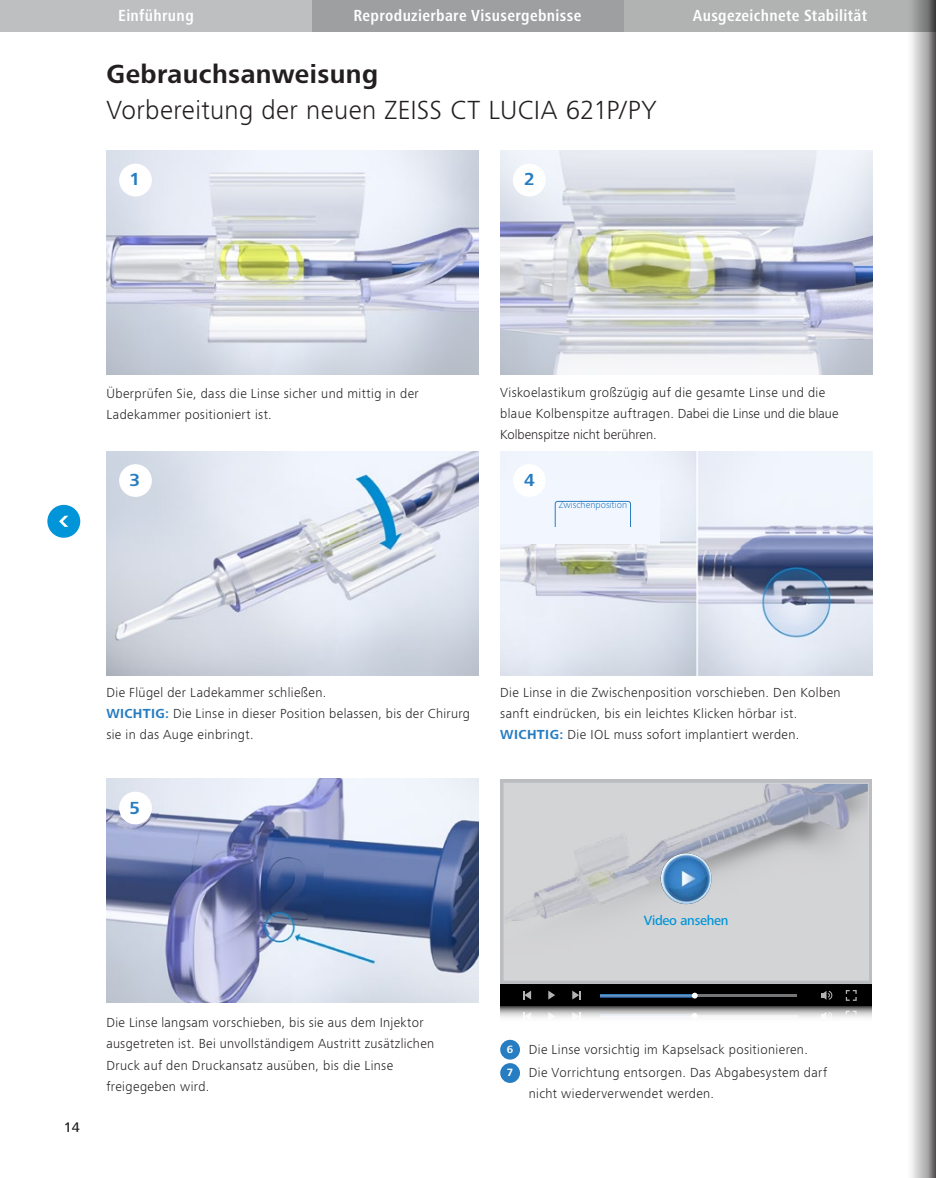
<style>
.page{position:relative;width:936px;height:1178px;background:#fff}
.page>*{position:absolute;margin:0;border:0;box-sizing:border-box;transform-origin:0 0}
.t1{font:300 27px "ZEISS Frutiger Next W1 G";letter-spacing:.015em;color:#231f20}
.t2{font:700 27px "ZEISS Frutiger Next W1 G";letter-spacing:.015em;color:#231f20}
.t3{font:700 18px "ZEISS Frutiger Next W1 G";color:#277dc1}
.t4{font:700 condensed 16.5px "ZEISS Frutiger Next W1 G";letter-spacing:.02em;color:#fff}
.t5{font:500 14.25px "ZEISS Frutiger Next W1 G";color:#231f20}
.t6{font:500 13.8px "ZEISS Frutiger Next W1 G";letter-spacing:-.02em;color:#0095d9}
.t7{font:300 13.5px/21.1px "ZEISS Frutiger Next W1 G";letter-spacing:.025em;color:#231f20}
.t8{font:700 10.95px/23.5px "ZEISS Frutiger Next W1 G";color:#fff}
.t9{font:300 9.75px "ZEISS Frutiger Next W1 G";color:#277dc1}
.s1{font-weight:700;color:#277dc1}
</style>
<div class="page">
<div style="left:500px;top:1040px;width:20px;height:19px;background:#277dc1;border-radius:50%"></div>
<div style="left:500px;top:1063px;width:20px;height:20px;background:#277dc1;border-radius:50%"></div>
<svg style="left:0;top:0;width:897px;height:32px;background:#aeb0b1"></svg>
<div style="left:47px;top:505px;width:33px;height:33px;background:#0095d9;border-radius:50%"></div>
<svg style="left:59px;top:516px;width:9px;height:11px"></svg>
<svg style="left:500px;top:779px;width:372px;height:206px;background:#afb0b3"></svg>
<div style="left:500px;top:985px;width:372px;height:21px;background:#000"></div>
<hr style="left:600px;top:994px;width:197px;height:3px;background:#757678">
<svg style="left:600px;top:994px;width:91px;height:3px"></svg>
<svg style="left:691px;top:993px;width:6px;height:5px"></svg>
<svg style="left:548px;top:990px;width:7px;height:9px"></svg>
<svg style="left:572px;top:990px;width:8px;height:9px"></svg>
<svg style="left:523px;top:991px;width:8px;height:8px"></svg>
<svg style="left:821px;top:991px;width:11px;height:9px"></svg>
<svg style="left:845px;top:990px;width:11px;height:11px"></svg>
<img style="left:505px;top:785px;width:361px;height:193px">
<div style="left:503px;top:783px;width:365px;height:197px;border:1px solid #fff"></div>
<img style="left:660px;top:853px;width:51px;height:51px;border-radius:25px">
<svg style="left:500px;top:1006px;width:372px;height:12px;background:#a5a5a6"></svg>
<hr style="left:600px;top:1014px;width:198px;height:3px;background:#757678">
<hr style="left:600px;top:1014px;width:94px;height:3px;background:#edf0f5">
<svg style="left:691px;top:1013px;width:6px;height:5px"></svg>
<svg style="left:548px;top:1012px;width:7px;height:6px"></svg>
<svg style="left:572px;top:1012px;width:8px;height:6px"></svg>
<svg style="left:523px;top:1012px;width:8px;height:6px"></svg>
<svg style="left:820px;top:1012px;width:12px;height:6px"></svg>
<svg style="left:845px;top:1011px;width:11px;height:7px"></svg>
<img style="left:106px;top:451px;width:372px;height:224px">
<img style="left:106px;top:779px;width:372px;height:223px">
<div style="left:119px;top:464px;width:33px;height:33px;background:#fff;border-radius:50%"></div>
<div style="left:119px;top:792px;width:33px;height:32px;background:#fff;border-radius:50%"></div>
<img style="left:106px;top:151px;width:372px;height:224px">
<div style="left:119px;top:164px;width:33px;height:32px;background:#fff;border-radius:50%"></div>
<img style="left:500px;top:451px;width:372px;height:224px">
<img style="left:500px;top:151px;width:372px;height:224px">
<div style="left:513px;top:164px;width:32px;height:32px;background:#fff;border-radius:50%"></div>
<div style="left:500px;top:480px;width:159px;height:64px;background:#f2f6ff"></div>
<div style="left:513px;top:464px;width:32px;height:33px;background:#fff;border-radius:50%"></div>
<svg style="left:555px;top:501px;width:75px;height:25px"></svg>
<hr style="left:935px;top:0;width:1px;height:1178px;background:#231f20">
<svg style="left:897px;top:0;width:28px;height:1178px"></svg>
<svg style="left:925px;top:0;width:10px;height:1178px;background:#8f8d8d"></svg>
<p class="t4" style="left:118px;top:4px;width:77px">Einführung</p>
<p class="t4" style="left:353px;top:4px;width:229px">Reproduzierbare Visusergebnisse</p>
<p class="t4" style="left:692px;top:4px;width:176px">Ausgezeichnete Stabilität</p>
<h1 class="t2" style="left:106px;top:55px;width:273px">Gebrauchsanweisung</h1>
<h1 class="t1" style="left:106px;top:92px;width:551px">Vorbereitung der neuen ZEISS CT LUCIA 621P/PY</h1>
<h2 class="t3" style="left:129px;top:166px;width:12px">1</h2>
<h2 class="t3" style="left:524px;top:166px;width:12px">2</h2>
<p class="t7" style="left:106px;top:382px;width:314px">Überprüfen Sie, dass die Linse sicher und mittig in der<br>Ladekammer positioniert ist.</p>
<h2 class="t3" style="left:129px;top:467px;width:12px">3</h2>
<p class="t7" style="left:500px;top:381px;width:340px">Viskoelastikum großzügig auf die gesamte Linse und die blaue Kolbenspitze auftragen. Dabei die Linse und die blaue<br>Kolbenspitze nicht berühren.</p>
<h2 class="t3" style="left:524px;top:467px;width:12px">4</h2>
<p class="t9" style="left:559px;top:498px;width:70px">Zwischenposition</p>
<p class="t7" style="left:106px;top:681px;width:365px">Die Flügel der Ladekammer schließen.<br><span class="s1">WICHTIG:</span> Die Linse in dieser Position belassen, bis der Chirurg sie in das Auge einbringt.</p>
<h2 class="t3" style="left:129px;top:795px;width:12px">5</h2>
<p class="t7" style="left:500px;top:681px;width:342px">Die Linse in die Zwischenposition vorschieben. Den Kolben sanft eindrücken, bis ein leichtes Klicken hörbar ist.<br><span class="s1">WICHTIG:</span> Die IOL muss sofort implantiert werden.</p>
<p class="t5" style="left:64px;top:1117px;width:18px">14</p>
<p class="t7" style="left:106px;top:1011px;width:329px">Die Linse langsam vorschieben, bis sie aus dem Injektor ausgetreten ist. Bei unvollständigem Austritt zusätzlichen Druck auf den Druckansatz ausüben, bis die Linse freigegeben wird.</p>
<p class="t6" style="left:643px;top:911px;width:86px">Video ansehen</p>
<p class="t8" style="left:507px;top:1037px;width:8px">6<br>7</p>
<p class="t7" style="left:528px;top:1037px;width:300px;line-height:23.4px">Die Linse vorsichtig im Kapselsack positionieren.<br>Die Vorrichtung entsorgen. Das Abgabesystem darf</p>
<p class="t7" style="left:528px;top:1082px;width:187px">nicht wiederverwendet werden.</p>
</div>
